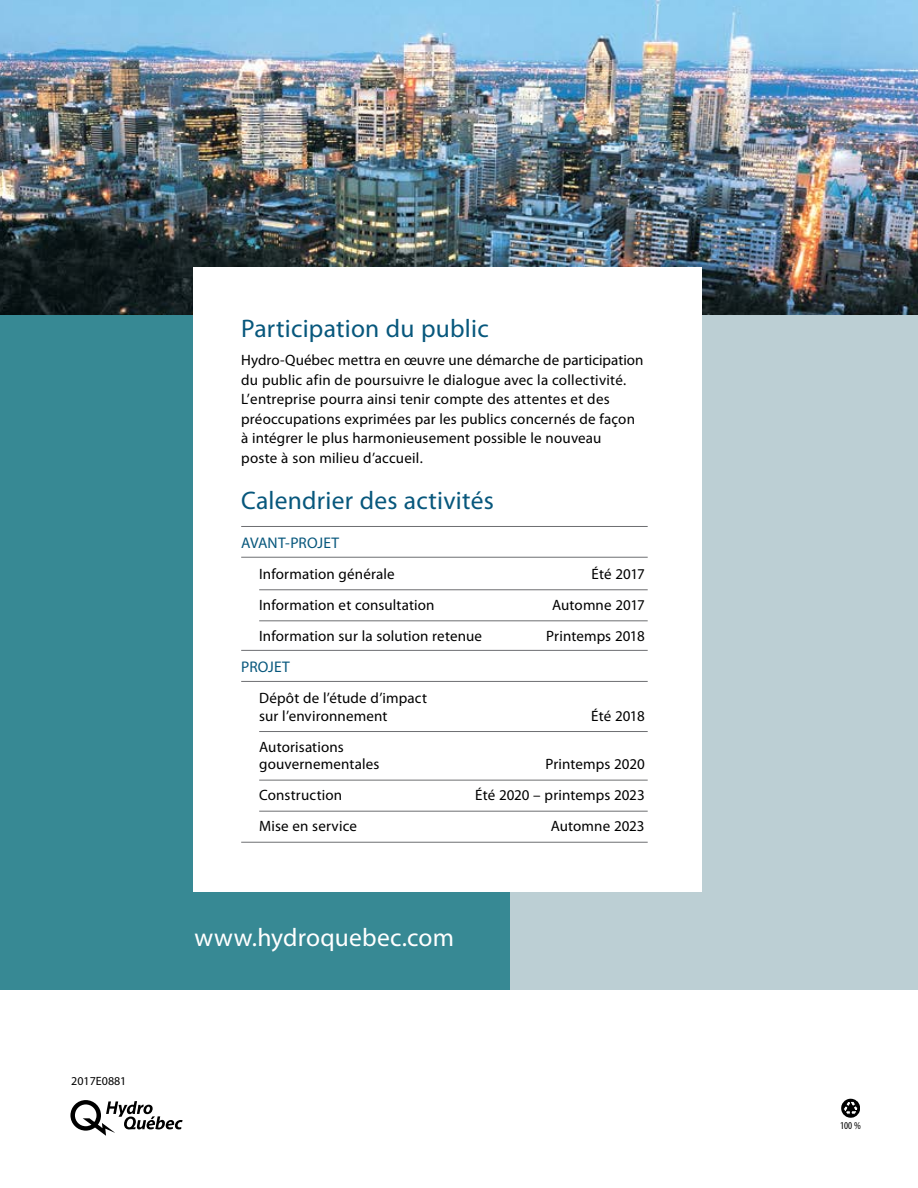
<style>
.page{position:relative;width:918px;height:1188px;background:#fff}
.page>*{position:absolute;margin:0;border:0;box-sizing:border-box;transform-origin:0 0}
.Titre_2__H2{font:25.5px "Myriad Pro";letter-spacing:.01em;color:#07577c}
.Texte__P{font:25.5px "Myriad Pro";letter-spacing:.005em;color:#fff}
.Texte__P-2{font:15.45px "Myriad Pro";letter-spacing:.01em;color:#07577c}
.Texte__P-3{font:15px/19.5px "Myriad Pro";letter-spacing:.01em;color:#000}
.t1{font:12px "Myriad Pro";color:#000}
.t2{font:condensed 10.5px "Myriad Pro";color:#000}
</style>
<div class="page">
<div style="left:510px;top:314px;width:408px;height:676px;background:#bccfd4"></div>
<div style="left:0;top:293px;width:510px;height:697px;background:#378994"></div>
<svg style="left:70px;top:1100px;width:113px;height:36px"></svg>
<svg style="left:841px;top:1099px;width:19px;height:19px"></svg>
<img style="left:0;top:0;width:918px;height:314px">
<div style="left:194px;top:267px;width:508px;height:625px;background:#fff"></div>
<hr style="left:241px;top:526px;width:407px;height:1px;background:#6d6e71">
<hr style="left:241px;top:557px;width:407px;height:1px;background:#6d6e71">
<hr style="left:259px;top:589px;width:389px;height:1px;background:#6d6e71">
<hr style="left:259px;top:620px;width:389px;height:1px;background:#6d6e71">
<hr style="left:241px;top:650px;width:407px;height:1px;background:#6d6e71">
<hr style="left:241px;top:681px;width:407px;height:1px;background:#6d6e71">
<hr style="left:259px;top:731px;width:389px;height:1px;background:#6d6e71">
<hr style="left:259px;top:780px;width:389px;height:1px;background:#6d6e71">
<hr style="left:259px;top:811px;width:389px;height:1px;background:#6d6e71">
<hr style="left:241px;top:842px;width:407px;height:1px;background:#6d6e71">
<p class="t1" style="left:71px;top:1075px;width:57px">2017E0881</p>
<h2 class="Titre_2__H2" style="left:241px;top:315px;width:249px">Participation du public</h2>
<p class="Texte__P-3" style="left:241px;top:351px;width:404px">Hydro-Québec mettra en œuvre une démarche de participation du public afin de poursuivre le dialogue avec la collectivité.<br>L’entreprise pourra ainsi tenir compte des attentes et des préoccupations exprimées par les publics concernés de façon à intégrer le plus harmonieusement possible le nouveau<br>poste à son milieu d’accueil.</p>
<h2 class="Titre_2__H2" style="left:241px;top:487px;width:254px">Calendrier des activités</h2>
<p class="Texte__P-2" style="left:241px;top:534px;width:99px">AVANT-PROJET</p>
<p class="Texte__P-3" style="left:259px;top:564px;width:137px">Information générale</p>
<p class="Texte__P-3" style="left:592px;top:564px;width:55px">Été 2017</p>
<p class="Texte__P-3" style="left:259px;top:595px;width:177px">Information et consultation</p>
<p class="Texte__P-3" style="left:552px;top:595px;width:94px">Automne 2017</p>
<p class="Texte__P-3" style="left:259px;top:627px;width:224px">Information sur la solution retenue</p>
<p class="Texte__P-3" style="left:546px;top:627px;width:100px">Printemps 2018</p>
<p class="Texte__P-2" style="left:241px;top:658px;width:50px">PROJET</p>
<p class="Texte__P-3" style="left:259px;top:690px;width:169px;line-height:17.5px">Dépôt de l’étude d’impact sur l’environnement</p>
<p class="Texte__P-3" style="left:591px;top:706px;width:55px">Été 2018</p>
<p class="Texte__P-3" style="left:259px;top:738px;width:122px;line-height:17.5px">Autorisations gouvernementales</p>
<p class="Texte__P-3" style="left:545px;top:755px;width:101px">Printemps 2020</p>
<p class="Texte__P-3" style="left:259px;top:786px;width:84px">Construction</p>
<p class="Texte__P-3" style="left:475px;top:786px;width:171px">Été 2020 – printemps 2023</p>
<p class="Texte__P-3" style="left:259px;top:817px;width:99px">Mise en service</p>
<p class="Texte__P-3" style="left:551px;top:817px;width:96px">Automne 2023</p>
<p class="Texte__P" style="left:194px;top:923px;width:261px">www.hydroquebec.com</p>
<p class="t2" style="left:840px;top:1120px;width:22px">100 %</p>
</div>
